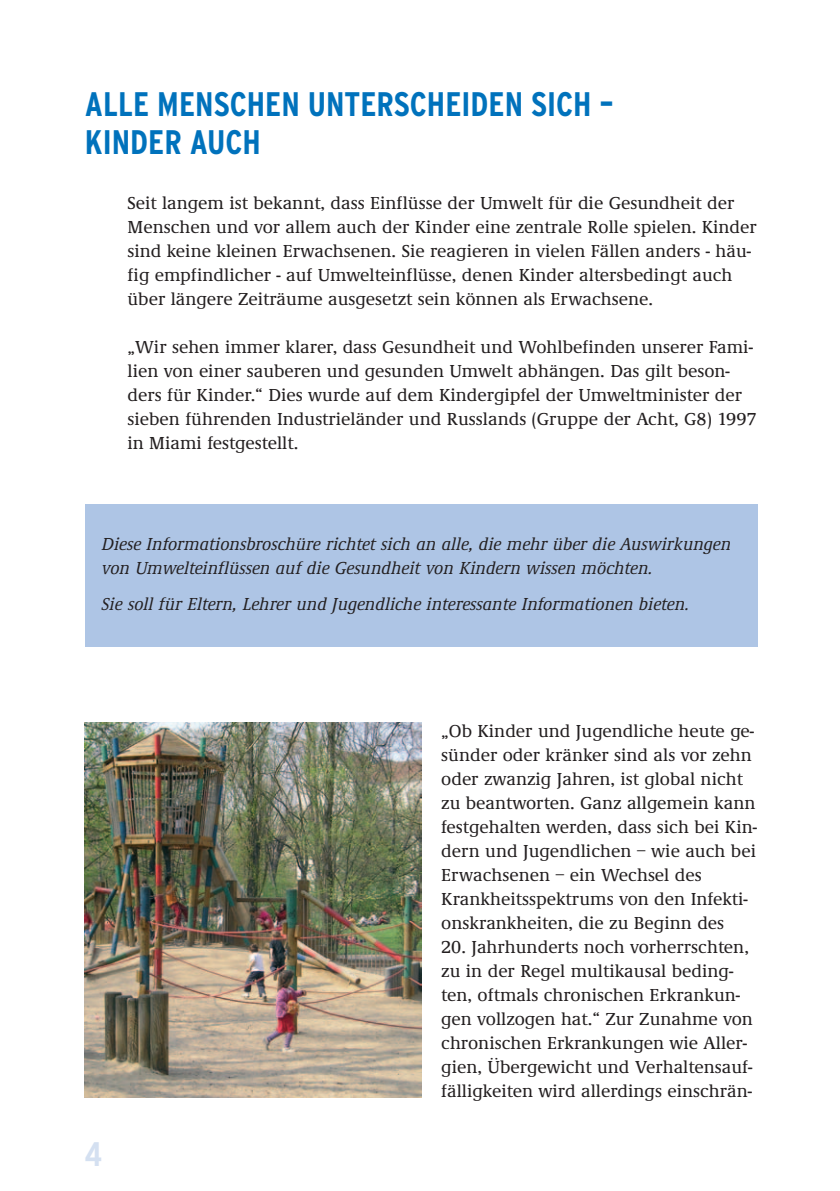
<style>
.page{position:relative;width:840px;height:1191px;background:#fff}
.page>*{position:absolute;margin:0;border:0;box-sizing:border-box;transform-origin:0 0}
.t1{font:700 condensed 34px/38px "Interstate";color:#0072bc}
.t2{font:700 condensed 34px "Interstate";color:#d4e0f1}
.t3{font:500 18px/24px "Demos EF";color:#231f20}
.t4{font:italic 500 18px/24px "Demos EF";color:#231f20}
</style>
<div class="page">
<img style="left:84px;top:504px;width:674px;height:594px">
<h1 class="t1" style="left:85px;top:87px;width:530px">ALLE MENSCHEN UNTERSCHEIDEN SICH –<br>KINDER AUCH</h1>
<p class="t3" style="left:127px;top:192px;width:630px">Seit langem ist bekannt, dass Einflüsse der Umwelt für die Gesundheit der Menschen und vor allem auch der Kinder eine zentrale Rolle spielen. Kinder sind keine kleinen Erwachsenen. Sie reagieren in vielen Fällen anders - häu&shy;fig empfindlicher - auf Umwelteinflüsse, denen Kinder altersbedingt auch über längere Zeiträume ausgesetzt sein können als Erwachsene.</p>
<p class="t3" style="left:127px;top:336px;width:630px">„Wir sehen immer klarer, dass Gesundheit und Wohlbefinden unserer Fami&shy;lien von einer sauberen und gesunden Umwelt abhängen. Das gilt beson&shy;ders für Kinder.“ Dies wurde auf dem Kindergipfel der Umweltminister der sieben führenden Industrieländer und Russlands (Gruppe der Acht, G8) 1997 in Miami festgestellt.</p>
<p class="t4" style="left:102px;top:534px;width:630px">Diese Informationsbroschüre richtet sich an alle, die mehr über die Auswirkungen von Umwelteinflüssen auf die Gesundheit von Kindern wissen möchten.</p>
<p class="t4" style="left:102px;top:593px;width:588px">Sie soll für Eltern, Lehrer und Jugendliche interessante Informationen bieten.</p>
<h1 class="t2" style="left:85px;top:1141px;width:19px">4</h1>
<p class="t3" style="left:441px;top:720px;width:317px">„Ob Kinder und Jugendliche heute ge&shy;sünder oder kränker sind als vor zehn oder zwanzig Jahren, ist global nicht zu beantworten. Ganz allgemein kann festgehalten werden, dass sich bei Kin&shy;dern und Jugendlichen – wie auch bei Erwachsenen – ein Wechsel des Krankheitsspektrums von den Infekti&shy;onskrankheiten, die zu Beginn des</p>
<p class="t3" style="left:441px;top:936px;width:313px">20. Jahrhunderts noch vorherrschten, zu in der Regel multikausal beding&shy;ten, oftmals chronischen Erkrankun&shy;gen vollzogen hat.“ Zur Zunahme von chronischen Erkrankungen wie Aller&shy;gien, Übergewicht und Verhaltensauf&shy;fälligkeiten wird allerdings einschrän-</p>
</div>
